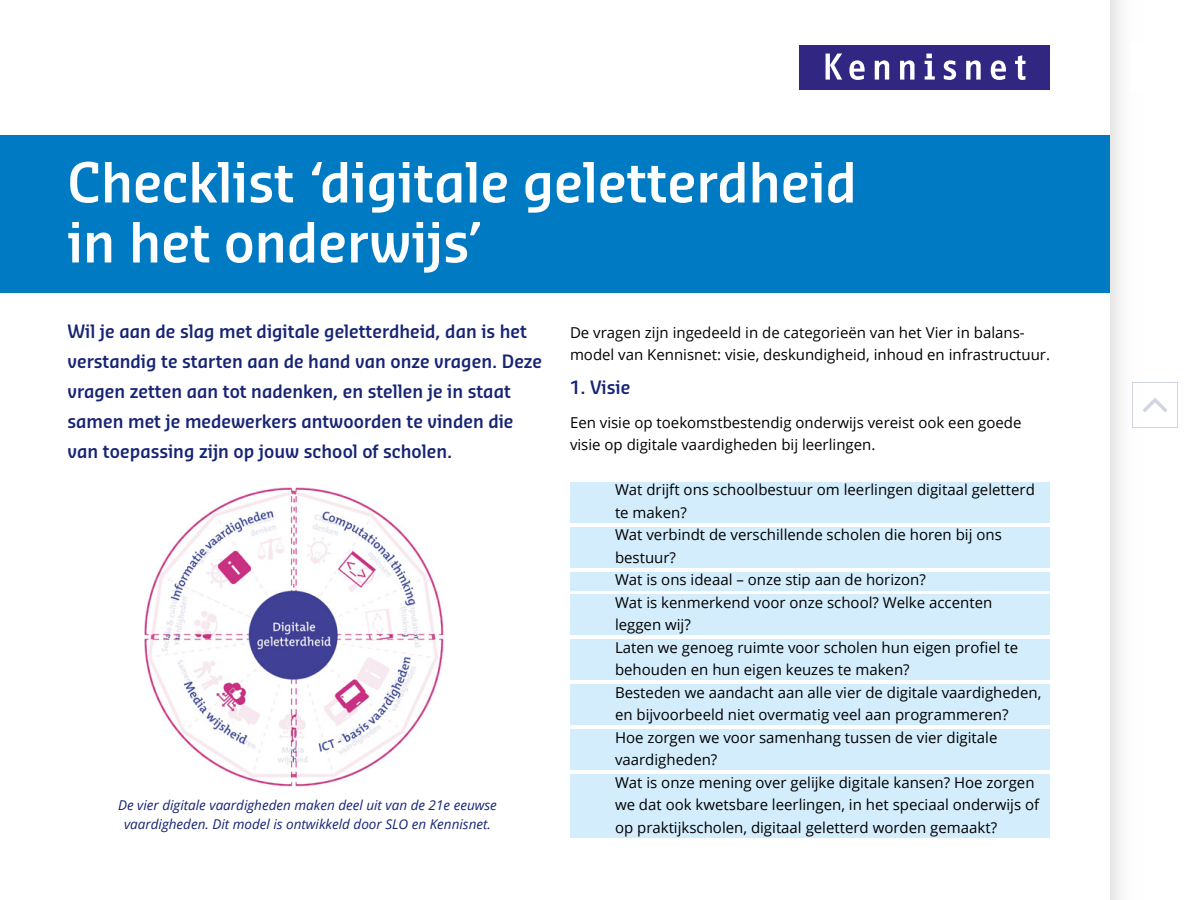
<style>
.page{position:relative;width:1200px;height:900px;background:#fff}
.page>*{position:absolute;margin:0;border:0;box-sizing:border-box;transform-origin:0 0}
.t1{font:600 54px/60px "Sansa Sm Con Pro";color:#fff}
.t2{font:600 18px/30px "Sansa Sm Con Pro";color:#172474}
.t3{font:15px/22.5px "Open Sans";color:#000}
.t4{font:italic 13.5px/18.8px "Open Sans";color:#172474;text-align:center}
</style>
<div class="page">
<div style="left:800px;top:45px;width:250px;height:45px;background:#312783"></div>
<svg style="left:826px;top:54px;width:16px;height:26px"></svg>
<svg style="left:849px;top:60px;width:16px;height:20px"></svg>
<svg style="left:875px;top:60px;width:14px;height:20px"></svg>
<svg style="left:900px;top:60px;width:15px;height:20px"></svg>
<svg style="left:925px;top:54px;width:10px;height:26px"></svg>
<svg style="left:944px;top:60px;width:12px;height:20px"></svg>
<svg style="left:966px;top:60px;width:15px;height:20px"></svg>
<svg style="left:991px;top:60px;width:15px;height:20px"></svg>
<svg style="left:1015px;top:55px;width:10px;height:25px"></svg>
<div style="left:0;top:135px;width:1110px;height:157px;background:#007ac3"></div>
<div style="left:570px;top:482px;width:480px;height:41px;background:#d4edfc"></div>
<div style="left:570px;top:527px;width:480px;height:41px;background:#d4edfc"></div>
<div style="left:570px;top:572px;width:480px;height:18px;background:#d4edfc"></div>
<div style="left:570px;top:595px;width:480px;height:40px;background:#d4edfc"></div>
<div style="left:570px;top:640px;width:480px;height:40px;background:#d4edfc"></div>
<div style="left:570px;top:685px;width:480px;height:40px;background:#d4edfc"></div>
<div style="left:570px;top:730px;width:480px;height:40px;background:#d4edfc"></div>
<div style="left:570px;top:775px;width:480px;height:63px;background:#d4edfc"></div>
<img style="left:144px;top:487px;width:300px;height:300px">
<div style="left:1110px;top:0;width:45px;height:900px;background:linear-gradient(to right,#f0eff0,#fff)"></div>
<div style="left:1131px;top:44px;width:48px;height:48px;background:#fff"></div>
<div style="left:1132px;top:382px;width:46px;height:46px;background:#fff"></div>
<svg style="left:1143px;top:398px;width:24px;height:14px"></svg>
<h1 class="t1" style="left:68px;top:152px;width:791px">Checklist ‘digitale geletterdheid in het onderwijs’</h1>
<p class="t2" style="left:68px;top:316px;width:476px">Wil je aan de slag met digitale geletterdheid, dan is het verstandig te starten aan de hand van onze vragen. Deze vragen zetten aan tot nadenken, en stellen je in staat samen met je medewerkers antwoorden te vinden die van toepassing zijn op jouw school of scholen.</p>
<p class="t3" style="left:570px;top:320px;width:482px">De vragen zijn ingedeeld in de categorieën van het Vier in balans&shy;model van Kennisnet: visie, deskundigheid, inhoud en infrastructuur.</p>
<p class="t2" style="left:570px;top:372px;width:62px">1. Visie</p>
<p class="t3" style="left:570px;top:410px;width:453px">Een visie op toekomstbestendig onderwijs vereist ook een goede visie op digitale vaardigheden bij leerlingen.</p>
<p class="t3" style="left:615px;top:478px;width:428px">Wat drijft ons schoolbestuur om leerlingen digitaal geletterd te maken?<br>Wat verbindt de verschillende scholen die horen bij ons bestuur?<br>Wat is ons ideaal – onze stip aan de horizon?<br>Wat is kenmerkend voor onze school? Welke accenten leggen wij?<br>Laten we genoeg ruimte voor scholen hun eigen profiel te behouden en hun eigen keuzes te maken?<br>Besteden we aandacht aan alle vier de digitale vaardigheden, en bijvoorbeeld niet overmatig veel aan programmeren?<br>Hoe zorgen we voor samenhang tussen de vier digitale vaardigheden?<br>Wat is onze mening over gelijke digitale kansen? Hoe zorgen we dat ook kwetsbare leerlingen, in het speciaal onderwijs of op praktijkscholen, digitaal geletterd worden gemaakt?</p>
<p class="t4" style="left:118px;top:795px;width:380px">De vier digitale vaardigheden maken deel uit van de 21e eeuwse vaardigheden. Dit model is ontwikkeld door SLO en Kennisnet.</p>
</div>
